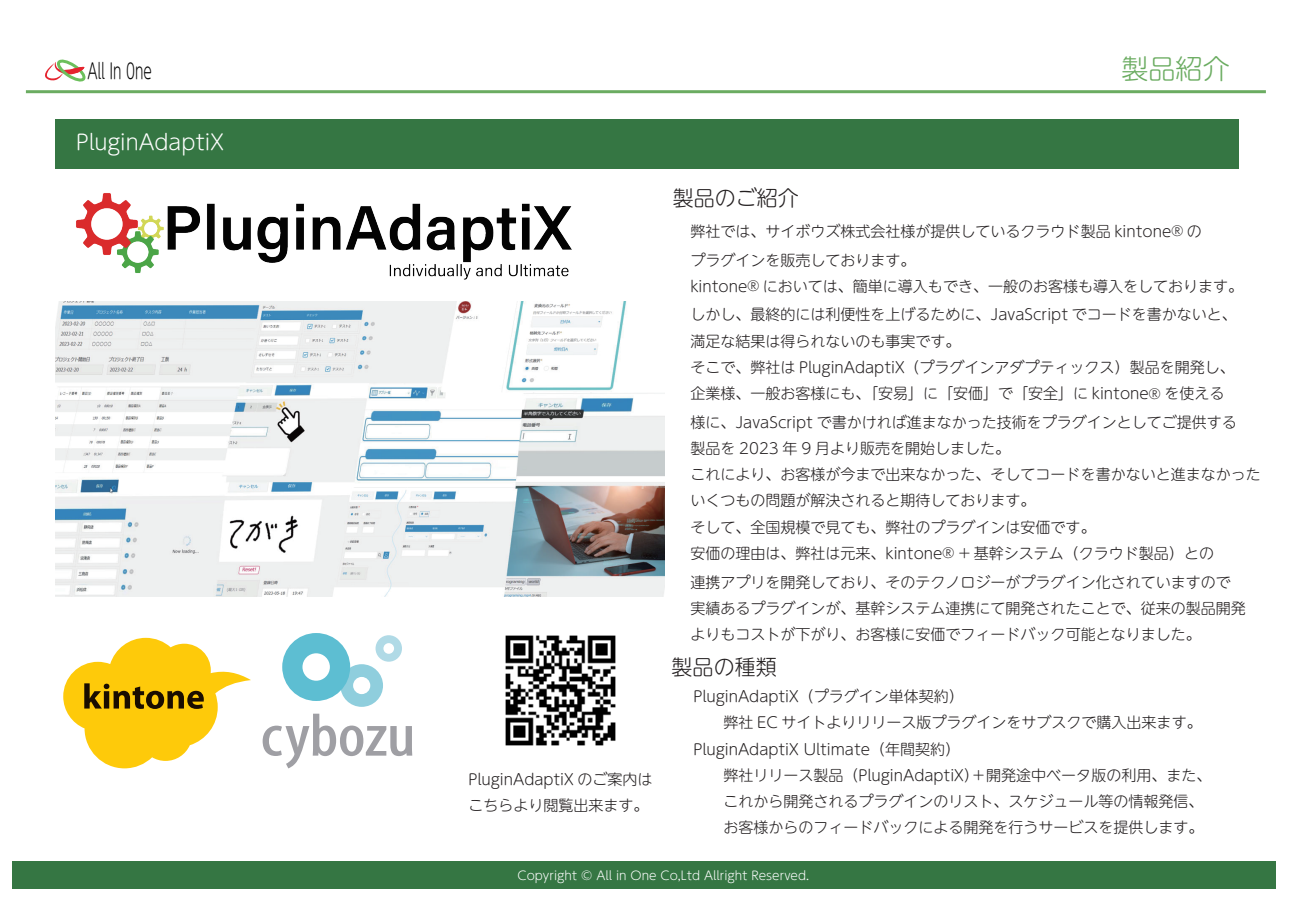
<style>
.page{position:relative;width:1289px;height:919px;background:#fff}
.page>*{position:absolute;margin:0;border:0;box-sizing:border-box;transform-origin:0 0}
.t1{font:300 27px "UD Shin M Go Pr 6 N";color:#6bac61}
.t2{font:300 21px "UD Shin M Go Pr 6 N";color:#fff}
.t3{font:300 21px "UD Shin M Go Pr 6 N";color:#231f20}
.t4{font:300 21px "UD Shin M Go Pr 6 N";color:#030303;scale:.65 1}
.t5{font:300 15px/26.2px "UD Shin M Go Pr 6 N";color:#231f20}
.t6{font:300 12px "UD Shin M Go Pr 6 N";color:#fff}
.s1{font-family:"UD Shin Go Pr 6 N";font-size:13.5px}
</style>
<div class="page">
<hr style="left:26px;top:90px;width:1239px;height:3px;background:#6bac61">
<div style="left:13px;top:861px;width:1263px;height:27px;background:#357643"></div>
<div style="left:56px;top:119px;width:1182px;height:50px;background:#357643"></div>
<svg style="left:45px;top:59px;width:41px;height:23px"></svg>
<svg style="left:282px;top:633px;width:120px;height:73px"></svg>
<svg style="left:263px;top:713px;width:149px;height:55px"></svg>
<svg style="left:63px;top:637px;width:188px;height:131px"></svg>
<img style="left:55px;top:149px;width:517px;height:153px">
<img style="left:56px;top:302px;width:609px;height:294px">
<img style="left:505px;top:635px;width:111px;height:111px">
<h2 class="t4" style="left:87px;top:54px;width:101px">All In 0ne</h2>
<h2 class="t2" style="left:76px;top:124px;width:149px">PluginAdaptiX</h2>
<h2 class="t3" style="left:673px;top:181px;width:127px">製品のご紹介</h2>
<h1 class="t1" style="left:1121px;top:47px;width:109px">製品紹介</h1>
<p class="t5" style="left:468px;top:765px;width:185px">PluginAdaptiX のご案内はこちらより閲覧出来ます。</p>
<p class="t5" style="left:690px;top:216px;width:513px;line-height:28.5px">弊社では、サイボウズ株式会社様が提供しているクラウド製品 kintone<span class="s1">®</span> のプラグインを販売しております。</p>
<p class="t5" style="left:690px;top:271px;width:554px;line-height:28.5px">kintone<span class="s1">®</span> においては、簡単に導入もでき、一般のお客様も導入をしております。しかし、最終的には利便性を上げるために、JavaScript でコードを書かないと、</p>
<p class="t5" style="left:690px;top:327px;width:545px">満足な結果は得られないのも事実です。<br>そこで、弊社は PluginAdaptiX（プラグインアダプティックス）製品を開発し、企業様、一般お客様にも、「安易」に「安価」で「安全」に kintone<span class="s1">®</span> を使える</p>
<p class="t5" style="left:690px;top:408px;width:571px">様に、JavaScript で書かければ進まなかった技術をプラグインとしてご提供する<br>製品を 2023 年 9 月より販売を開始しました。<br>これにより、お客様が今まで出来なかった、そしてコードを書かないと進まなかったいくつもの問題が解決されると期待しております。<br>そして、全国規模で見ても、弊社のプラグインは安価です。<br>安価の理由は、弊社は元来、kintone<span class="s1">®</span> + 基幹システム（クラウド製品）との</p>
<p class="t5" style="left:690px;top:568px;width:556px">連携アプリを開発しており、そのテクノロジーがプラグイン化されていますので実績あるプラグインが、基幹システム連携にて開発されたことで、従来の製品開発よりもコストが下がり、お客様に安価でフィードバック可能となりました。</p>
<h2 class="t3" style="left:671px;top:649px;width:106px">製品の種類</h2>
<p class="t5" style="left:693px;top:682px;width:519px">PluginAdaptiX（プラグイン単体契約）<br>　　弊社 EC サイトよりリリース版プラグインをサブスクで購入出来ます。PluginAdaptiX Ultimate（年間契約）<br>　　弊社リリース製品（PluginAdaptiX）＋開発途中ベータ版の利用、また、　　これから開発されるプラグインのリスト、スケジュール等の情報発信、　　お客様からのフィードバックによる開発を行うサービスを提供します。</p>
<p class="t6" style="left:517px;top:865px;width:293px">Copyright © All in One Co,Ltd Allright Reserved.</p>
</div>
